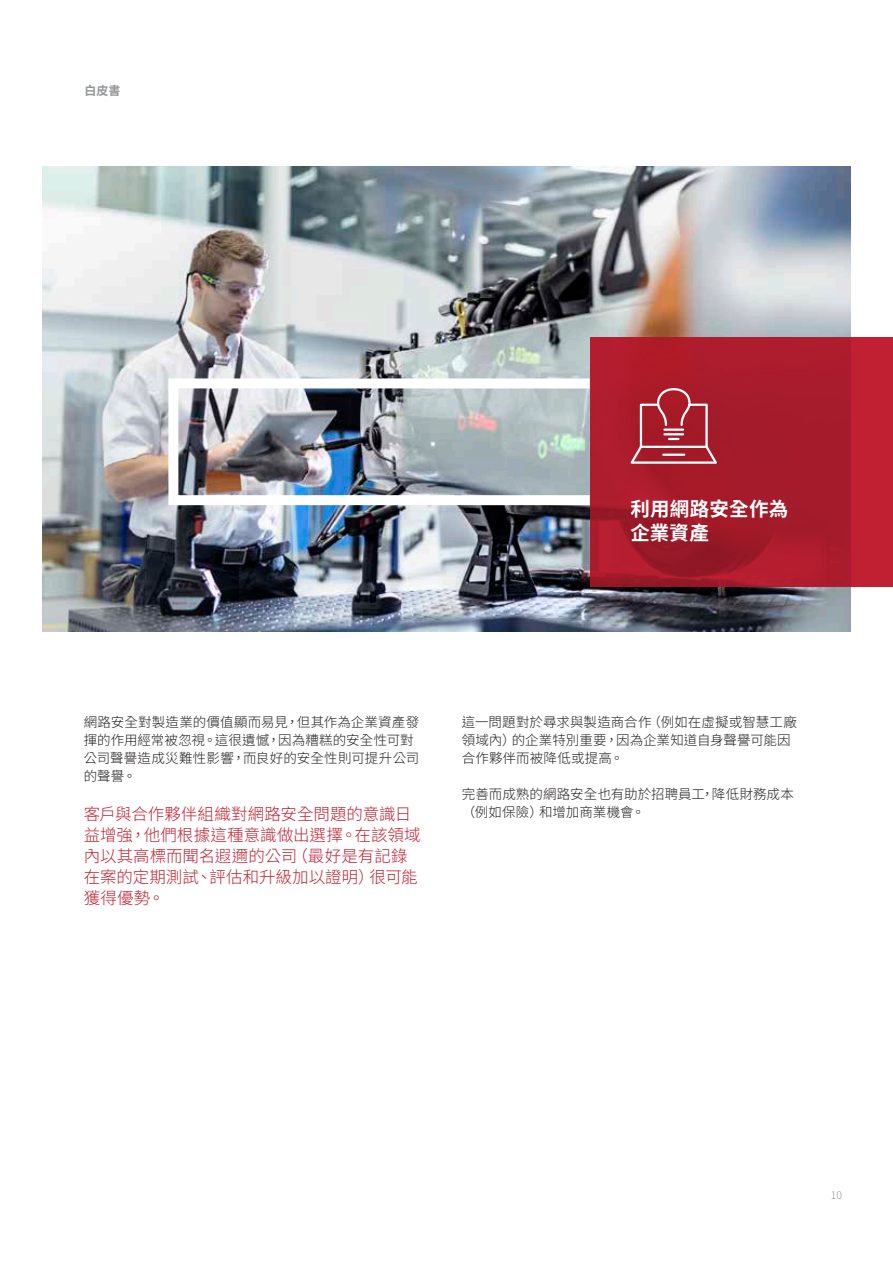
<style>
.page{position:relative;width:893px;height:1263px;background:#fff}
.page>*{position:absolute;margin:0;border:0;box-sizing:border-box;transform-origin:0 0}
.t1{font:700 19.5px/24px "Noto Sans CJ Ktc";letter-spacing:.01em;color:#fff}
.t2{font:300 16.5px/21px "Noto Sans CJ Ktc";color:#c02032}
.t3{font:300 13.5px/18px "Noto Sans CJ Ktc";letter-spacing:.01em;color:#231f20}
.t4{font:700 12px "Noto Sans CJ Ktc";color:#939597}
.t5{font:300 10.5px "Noto Sans CJ Ktc";color:#939597}
</style>
<div class="page">
<img style="left:43px;top:167px;width:807px;height:464px">
<svg style="left:590px;top:337px;width:303px;height:249px;background:#ab1c2c"></svg>
<svg style="left:628px;top:387px;width:92px;height:78px;background:#b33b47"></svg>
<img style="left:163px;top:373px;width:437px;height:137px">
<p class="t4" style="left:84px;top:83px;width:38px">白皮書</p>
<h1 class="t1" style="left:631px;top:498px;width:159px">利用網路安全作為企業資產</h1>
<p class="t3" style="left:84px;top:714px;width:337px">網路安全對製造業的價值顯而易見，但其作為企業資產發揮的作用經常被忽視。這很遺憾，因為糟糕的安全性可對公司聲譽造成災難性影響，而良好的安全性則可提升公司的聲譽。</p>
<p class="t2" style="left:84px;top:804px;width:338px">客戶與合作夥伴組織對網路安全問題的意識日益增強，他們根據這種意識做出選擇。在該領域內以其高標而聞名遐邇的公司（最好是有記錄在案的定期測試、評估和升級加以證明）很可能獲得優勢。</p>
<p class="t3" style="left:462px;top:714px;width:337px">這一問題對於尋求與製造商合作（例如在虛擬或智慧工廠領域內）的企業特別重要，因為企業知道自身聲譽可能因合作夥伴而被降低或提高。</p>
<p class="t3" style="left:462px;top:786px;width:334px">完善而成熟的網路安全也有助於招聘員工，降低財務成本（例如保險）和增加商業機會。</p>
<p class="t5" style="left:831px;top:1189px;width:13px">10</p>
</div>
